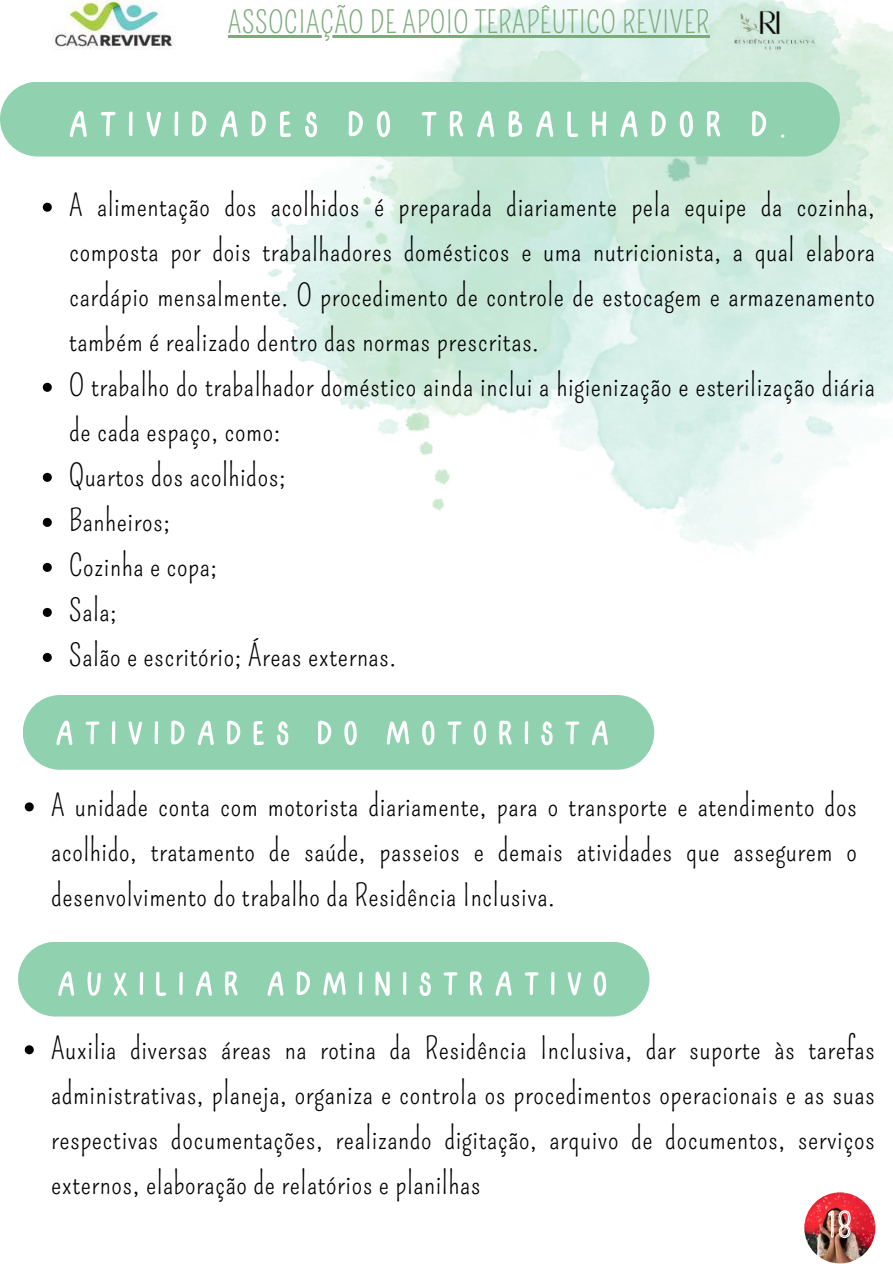
<style>
.page{position:relative;width:893px;height:1264px;background:#fff}
.page>*{position:absolute;margin:0;border:0;box-sizing:border-box;transform-origin:0 0}
.t1{font:74.25px "Better Together Spaced";color:#fff}
.t2{font:69.6px "Better Together Spaced";color:#fff}
.t3{font:30px/45px "Pompiere";letter-spacing:.02em;color:#000;text-align:justify}
.t4{font:30px "Pompiere";letter-spacing:.02em;color:#7daa7b}
</style>
<div class="page">
<img style="left:53px;top:0;width:120px;height:49px">
<img style="left:262px;top:0;width:630px;height:550px">
<hr style="left:228px;top:35px;width:481px;height:2px;background:#7daa7b">
<svg style="left:43px;top:203px;width:9px;height:9px"></svg>
<svg style="left:43px;top:383px;width:9px;height:9px"></svg>
<svg style="left:43px;top:473px;width:9px;height:9px"></svg>
<svg style="left:43px;top:518px;width:9px;height:9px"></svg>
<svg style="left:43px;top:563px;width:9px;height:9px"></svg>
<svg style="left:43px;top:608px;width:9px;height:9px"></svg>
<svg style="left:43px;top:653px;width:9px;height:9px"></svg>
<svg style="left:25px;top:1045px;width:9px;height:9px"></svg>
<img style="left:804px;top:1192px;width:71px;height:71px;border-radius:50%">
<div style="left:23px;top:695px;width:631px;height:74px;background:#90d2b0;border-radius:37px"></div>
<svg style="left:25px;top:802px;width:9px;height:9px"></svg>
<div style="left:18px;top:941px;width:631px;height:75px;background:#90d2b0;border-radius:37px"></div>
<div style="left:0;top:82px;width:839px;height:74px;background:#90d2b0;border-radius:37px"></div>
<svg style="left:827px;top:1208px;width:24px;height:30px"></svg>
<img style="left:711px;top:0;width:122px;height:69px">
<p class="t4" style="left:228px;top:5px;width:483px">ASSOCIAÇÃO DE APOIO TERAPÊUTICO REVIVER</p>
<h1 class="t1" style="left:69px;top:81px;width:730px">ATIVIDADES DO TRABALHADOR D.</h1>
<p class="t3" style="left:69px;top:184px;width:807px;text-align:left">A alimentação dos acolhidos é preparada diariamente pela equipe da cozinha, composta por dois trabalhadores domésticos e uma nutricionista, a qual elabora cardápio mensalmente. O procedimento de controle de estocagem e armazenamento também é realizado dentro das normas prescritas.<br>O trabalho do trabalhador doméstico ainda inclui a higienização e esterilização diária de cada espaço, como:<br>Quartos dos acolhidos;<br>Banheiros;<br>Cozinha e copa;<br>Sala;<br>Salão e escritório; Áreas externas.</p>
<h2 class="t2" style="left:56px;top:693px;width:566px">ATIVIDADES DO MOTORISTA</h2>
<p class="t3" style="left:51px;top:783px;width:807px">A unidade conta com motorista diariamente, para o transporte e atendimento dos acolhido, tratamento de saúde, passeios e demais atividades que assegurem o desenvolvimento do trabalho da Residência Inclusiva.</p>
<h2 class="t2" style="left:58px;top:943px;width:562px">AUXILIAR ADMINISTRATIVO</h2>
<p class="t3" style="left:51px;top:1026px;width:825px">Auxilia diversas áreas na rotina da Residência Inclusiva, dar suporte às tarefas administrativas, planeja, organiza e controla os procedimentos operacionais e as suas respectivas documentações, realizando digitação, arquivo de documentos, serviços externos, elaboração de relatórios e planilhas</p>
</div>
